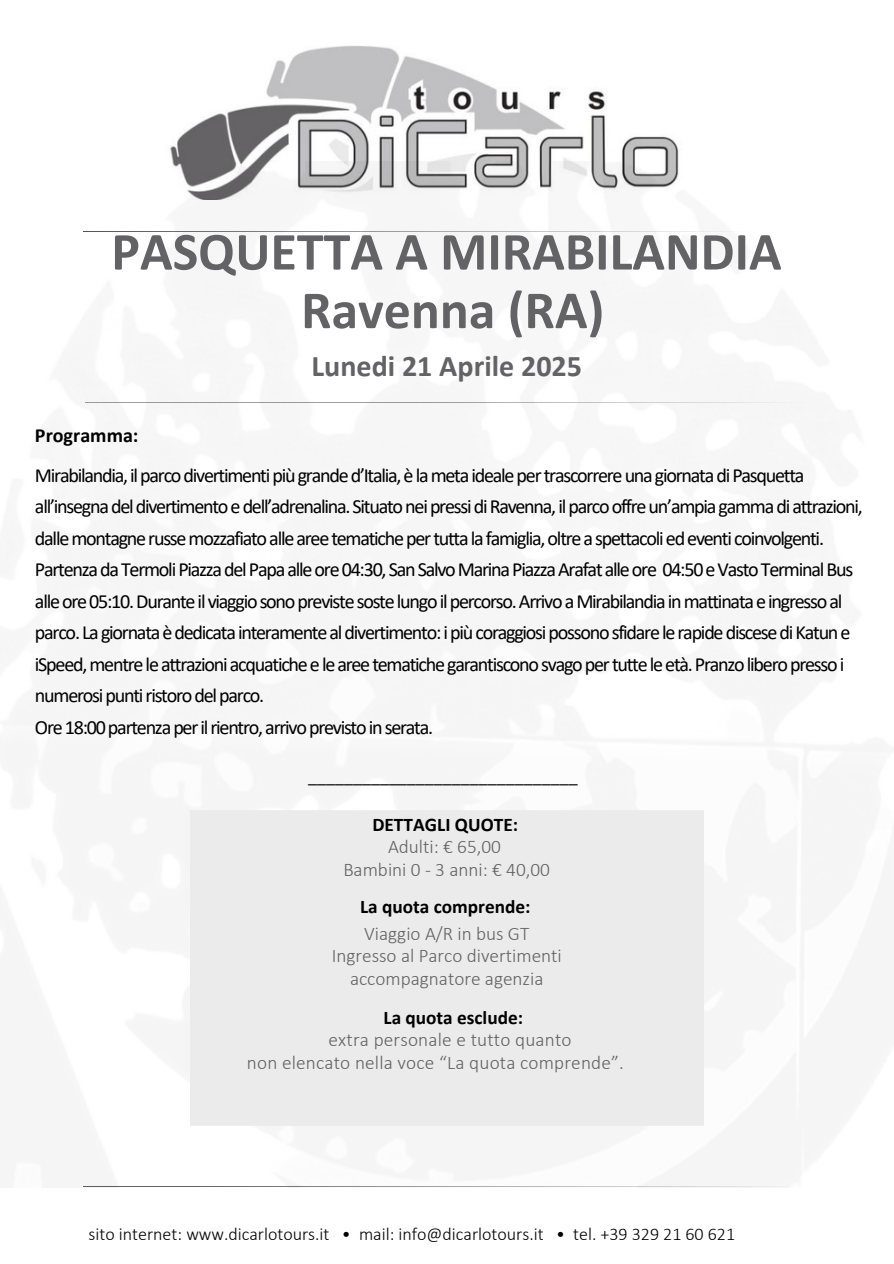
<style>
.page{position:relative;width:894px;height:1264px;background:#fff}
.page>*{position:absolute;margin:0;border:0;box-sizing:border-box;transform-origin:0 0}
.t1{font:700 54px/58.5px "Calibri";color:#636264;text-align:center}
.t2{font:700 30px "Calibri";color:#636264}
.t3{font:20.1px/31.5px "Calibri";letter-spacing:-.06em;color:#000}
.t4{font:300 19.35px/23px "Calibri";letter-spacing:.01em;color:#636264;text-align:center}
.t5{font:700 19.35px "Calibri";color:#000}
.t6{font:300 19.2px/22.5px "Calibri";color:#636264;text-align:center}
.t7{font:700 19.2px "Calibri";color:#000}
.t8{font:300 18px "Calibri";color:#000}
.t9{font:18px "Calibri";color:#000}
.s1{font-weight:700}
</style>
<div class="page">
<svg style="left:83px;top:1186px;width:707px;height:1px"></svg>
<img style="left:170px;top:46px;width:509px;height:116px">
<img style="left:83px;top:162px;width:650px;height:964px">
<svg style="left:85px;top:402px;width:720px;height:1px"></svg>
<div style="left:190px;top:810px;width:513px;height:315px;background:#ebebeb"></div>
<h4 class="t1" style="left:111px;top:227px;width:671px">PASQUETTA A MIRABILANDIA<br>Ravenna (RA)</h4>
<h4 class="t2" style="left:311px;top:354px;width:272px">Lunedi 21 Aprile 2025</h4>
<h1 class="t3" style="left:35px;top:417px;width:770px;line-height:39.3px"><span class="s1">Programma:<br></span>Mirabilandia, il parco divertimenti più grande d’Italia, è la meta ideale per trascorrere una giornata di Pasquetta</h1>
<h1 class="t3" style="left:35px;top:492px;width:829px">all’insegna del divertimento e dell’adrenalina. Situato nei pressi di Ravenna, il parco offre un’ampia gamma di attrazioni, dalle montagne russe mozzafiato alle aree tematiche per tutta la famiglia, oltre a spettacoli ed eventi coinvolgenti.<br>Partenza da Termoli Piazza del Papa alle ore 04:30, San Salvo Marina Piazza Arafat alle ore 04:50 e Vasto Terminal Bus alle ore 05:10. Durante il viaggio sono previste soste lungo il percorso. Arrivo a Mirabilandia in mattinata e ingresso al parco. La giornata è dedicata interamente al divertimento: i più coraggiosi possono sfidare le rapide discese di Katun e iSpeed, mentre le attrazioni acquatiche e le aree tematiche garantiscono svago per tutte le età. Pranzo libero presso i numerosi punti ristoro del parco.<br>Ore 18:00 partenza per il rientro, arrivo previsto in serata.</h1>
<p class="t9" style="left:308px;top:768px;width:271px">______________________________</p>
<p class="t5" style="left:372px;top:816px;width:147px">DETTAGLI QUOTE:</p>
<h4 class="t4" style="left:343px;top:836px;width:208px">Adulti: € 65,00<br>Bambini 0 - 3 anni: € 40,00</h4>
<p class="t7" style="left:360px;top:898px;width:172px">La quota comprende:</p>
<p class="t6" style="left:332px;top:923px;width:231px">Viaggio A/R in bus GT<br>Ingresso al Parco divertimenti accompagnatore agenzia</p>
<h4 class="t5" style="left:383px;top:1009px;width:141px">La quota esclude:</h4>
<h3 class="t4" style="left:247px;top:1030px;width:378px;text-align:left;text-indent:82px">extra personale e tutto quanto<br>non elencato nella voce “La quota comprende”.</h3>
<p class="t8" style="left:89px;top:1226px;width:647px">sito internet: www.dicarlotours.it • mail: info@dicarlotours.it • tel. +39 329 21 60 621</p>
</div>
